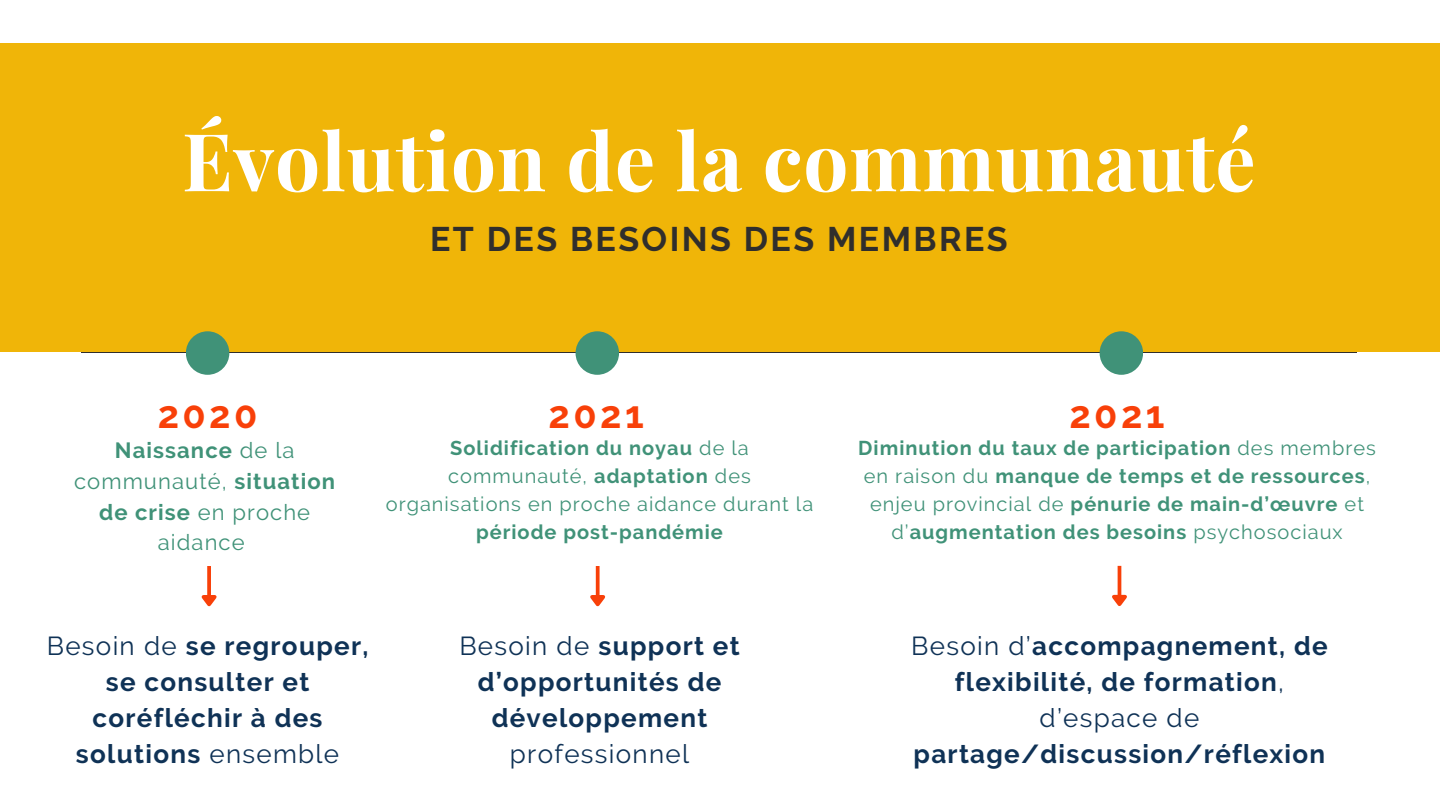
<style>
.page{position:relative;width:1440px;height:810px;background:#fff}
.page>*{position:absolute;margin:0;border:0;box-sizing:border-box;transform-origin:0 0}
.t1{font:700 80px "Playfair Display";letter-spacing:.01em;color:#fff}
.t2{font:700 38px "Raleway";letter-spacing:.09em;color:#f84009}
.t3{font:700 34px "Raleway";letter-spacing:.07em;color:#302e2c}
.t4{font:700 26px/36px "Raleway";letter-spacing:.05em;color:#0f3256;text-align:center}
.t5{font:22px/30.8px "Raleway";letter-spacing:.05em;color:#409278;text-align:center}
.t6{font:700 20px/27.8px "Raleway";letter-spacing:.05em;color:#409278;text-align:center}
.t7{font:20px/27.8px "Raleway";letter-spacing:.05em;color:#409278;text-align:center}
.s1{font-weight:700}
.s2{font-weight:400}
</style>
<div class="page">
<hr style="left:81px;top:349px;width:1276px;height:4px;background:#302e2c">
<div style="left:0;top:43px;width:1440px;height:309px;background:#f0b508"></div>
<div style="left:186px;top:331px;width:43px;height:44px;background:#409278;border-radius:50%"></div>
<div style="left:576px;top:331px;width:43px;height:44px;background:#409278;border-radius:50%"></div>
<div style="left:1100px;top:331px;width:43px;height:44px;background:#409278;border-radius:50%"></div>
<svg style="left:207px;top:566px;width:4px;height:26px"></svg>
<svg style="left:201px;top:592px;width:16px;height:15px"></svg>
<svg style="left:596px;top:566px;width:4px;height:26px"></svg>
<svg style="left:590px;top:592px;width:16px;height:15px"></svg>
<hr style="left:1118px;top:566px;width:3px;height:30px;background:#f84009">
<svg style="left:1112px;top:591px;width:15px;height:15px"></svg>
<p class="t1" style="left:182px;top:105px;width:1075px">Évolution de la communauté</p>
<p class="t3" style="left:430px;top:219px;width:579px">ET DES BESOINS DES MEMBRES</p>
<p class="t2" style="left:158px;top:392px;width:101px">2020</p>
<p class="t2" style="left:549px;top:392px;width:97px">2021</p>
<p class="t2" style="left:1069px;top:392px;width:97px">2021</p>
<p class="t5" style="left:74px;top:435px;width:263px"><span class="s1">Naissance</span> de la communauté, <span class="s1">situation de crise</span> en proche aidance</p>
<p class="t7" style="left:386px;top:434px;width:429px"><span class="s1">Solidification du noyau</span> de la communauté, <span class="s1">adaptation</span> des organisations en proche aidance durant la <span class="s1">période post-pandémie</span></p>
<p class="t6" style="left:858px;top:434px;width:519px">Diminution du taux de participation <span class="s2">des membres en raison du</span> manque de temps et de ressources<span class="s2">, enjeu provincial de</span> pénurie de main-d’œuvre <span class="s2">et d’</span>augmentation des besoins <span class="s2">psychosociaux</span></p>
<p class="t4" style="left:47px;top:627px;width:323px"><span class="s2">Besoin de</span> se regrouper, se consulter et coréfléchir à des solutions <span class="s2">ensemble</span></p>
<p class="t4" style="left:459px;top:627px;width:282px"><span class="s2">Besoin de</span> support et d’opportunités de développement <span class="s2">professionnel</span></p>
<p class="t4" style="left:911px;top:627px;width:418px"><span class="s2">Besoin d’</span>accompagnement, de flexibilité, de formation<span class="s2">, d’espace de </span>partage/discussion/réflexion</p>
</div>
